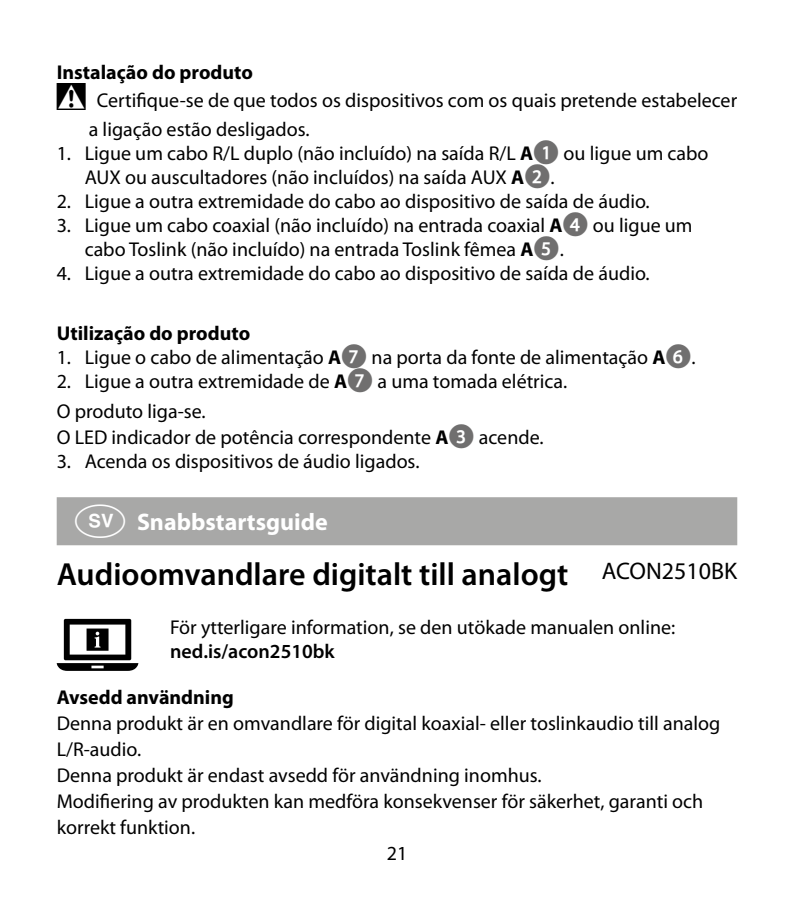
<style>
.page{position:relative;width:794px;height:908px;background:#fff}
.page>*{position:absolute;margin:0;border:0;box-sizing:border-box;transform-origin:0 0}
.t1{font:600 32px "Myriad Pro";color:#000}
.t2{font:700 24px "Myriad Pro";color:#fff}
.t3{font:20px/26px "Myriad Pro";color:#000}
.t4{font:700 20px "Myriad Pro";color:#000}
.t5{font:600 20px "Myriad Pro";color:#000}
.s1{font-weight:700}
.s2{font-family:"Manualise Call out Closed Glyphs Bold Bold";font-size:24px;color:#706f6f}
.s3{font-family:"manualise countrycodes";font-weight:400;font-size:48px}
</style>
<div class="page">
<div style="left:57px;top:497px;width:680px;height:48px;background:#a8a8a7"></div>
<svg style="left:57px;top:618px;width:81px;height:52px"></svg>
<p class="t4" style="left:57px;top:60px;width:198px">Instalação do produto</p>
<p class="t3" style="left:89px;top:86px;width:650px;line-height:28px;text-indent:8px">Certifique-se de que todos os dispositivos com os quais pretende estabelecer a ligação estão desligados.</p>
<p class="t3" style="left:85px;top:140px;width:625px;line-height:24px;text-indent:-28px">1. Ligue um cabo R/L duplo (não incluído) na saída R/L <span class="s1">A</span><span class="s2">1</span> ou ligue um cabo<br>AUX ou auscultadores (não incluídos) na saída AUX <span class="s1">A</span><span class="s2">2</span>.</p>
<p class="t3" style="left:57px;top:187px;width:594px">2. Ligue a outra extremidade do cabo ao dispositivo de saída de áudio.</p>
<p class="t3" style="left:85px;top:212px;width:609px;line-height:24px;text-indent:-28px">3. Ligue um cabo coaxial (não incluído) na entrada coaxial <span class="s1">A</span><span class="s2">4</span> ou ligue um cabo Toslink (não incluído) na entrada Toslink fêmea <span class="s1">A</span><span class="s2">5</span>.</p>
<p class="t3" style="left:57px;top:259px;width:594px">4. Ligue a outra extremidade do cabo ao dispositivo de saída de áudio.</p>
<p class="t4" style="left:57px;top:320px;width:195px">Utilização do produto</p>
<p class="t3" style="left:57px;top:343px;width:640px">1. Ligue o cabo de alimentação <span class="s1">A</span><span class="s2">7</span> na porta da fonte de alimentação <span class="s1">A</span><span class="s2">6</span>.</p>
<p class="t3" style="left:57px;top:365px;width:512px;line-height:30px">2. Ligue a outra extremidade de <span class="s1">A</span><span class="s2">7</span> a uma tomada elétrica.<br>O produto liga-se.</p>
<p class="t3" style="left:57px;top:423px;width:488px">O LED indicador de potência correspondente <span class="s1">A</span><span class="s2">3</span> acende.</p>
<p class="t3" style="left:57px;top:447px;width:364px">3. Acenda os dispositivos de áudio ligados.</p>
<p class="t2" style="left:68px;top:506px;width:261px"><span class="s3">e</span> Snabbstartsguide</p>
<h1 class="t1" style="left:57px;top:554px;width:682px">Audioomvandlare digitalt till analogt <sup>ACON2510BK</sup></h1>
<p class="t3" style="left:170px;top:613px;width:506px">För ytterligare information, se den utökade manualen online:</p>
<p class="t5" style="left:170px;top:638px;width:166px">ned.is/acon2510bk</p>
<p class="t4" style="left:57px;top:684px;width:179px">Avsedd användning</p>
<p class="t3" style="left:57px;top:709px;width:665px">Denna produkt är en omvandlare för digital koaxial- eller toslinkaudio till analog L/R-audio.<br>Denna produkt är endast avsedd för användning inomhus.<br>Modifiering av produkten kan medföra konsekvenser för säkerhet, garanti och korrekt funktion.</p>
<p class="t3" style="left:387px;top:839px;width:22px">21</p>
</div>
